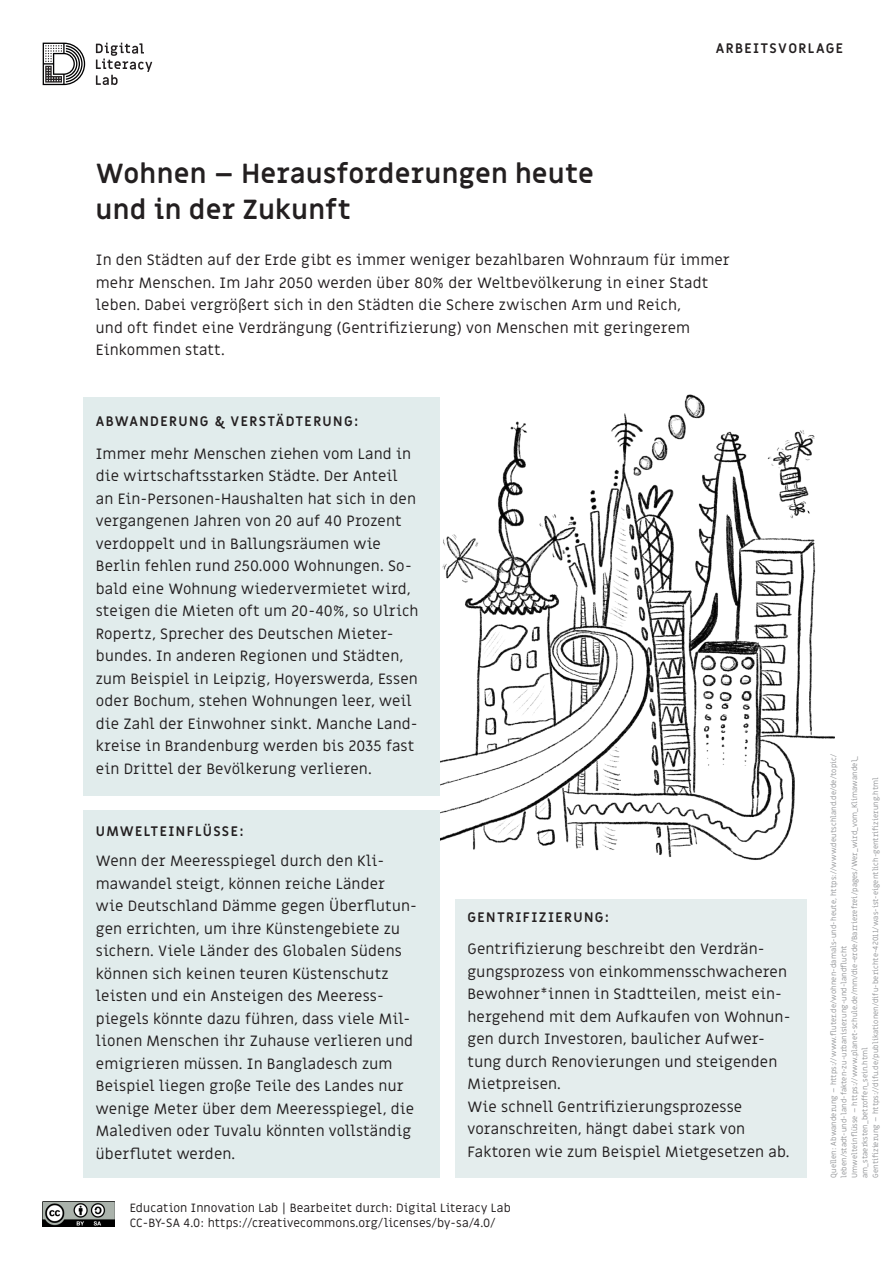
<style>
.page{position:relative;width:893px;height:1263px;background:#fff}
.page>*{position:absolute;margin:0;border:0;box-sizing:border-box;transform-origin:0 0}
.t1{font:700 27px/36px "Miriam Libre";letter-spacing:.01em;color:#231f20}
.t2{font:15px/22.5px "Miriam Libre";letter-spacing:.01em;color:#231f20}
.t3{font:700 13.5px "Miriam Libre";letter-spacing:.1em;color:#231f20}
.t4{font:12px/15px "Miriam Libre";letter-spacing:.01em;color:#231f20}
.t5{font:7.5px/10.5px "Miriam Libre";letter-spacing:.01em;color:#939598}
</style>
<div class="page">
<img style="left:353px;top:394px;width:481px;height:608px">
<div style="left:83px;top:398px;width:357px;height:398px;background:#e1ecec"></div>
<div style="left:83px;top:810px;width:357px;height:368px;background:#e1ecec"></div>
<div style="left:455px;top:899px;width:351px;height:279px;background:#e1ecec"></div>
<svg style="left:43px;top:43px;width:42px;height:42px"></svg>
<svg style="left:96px;top:43px;width:56px;height:42px"></svg>
<img style="left:43px;top:1201px;width:72px;height:25px">
<p class="t3" style="left:716px;top:40px;width:129px">ARBEITSVORLAGE</p>
<p class="t1" style="left:96px;top:156px;width:500px">Wohnen – Herausforderungen heute und in der Zukunft</p>
<p class="t2" style="left:96px;top:250px;width:635px">In den Städten auf der Erde gibt es immer weniger bezahlbaren Wohnraum für immer mehr Menschen. Im Jahr 2050 werden über 80% der Weltbevölkerung in einer Stadt leben. Dabei vergrößert sich in den Städten die Schere zwischen Arm und Reich,<br>und oft findet eine Verdrängung (Gentrifizierung) von Menschen mit geringerem Einkommen statt.</p>
<p class="t3" style="left:96px;top:413px;width:264px">ABWANDERUNG &amp; VERSTÄDTERUNG:</p>
<p class="t2" style="left:96px;top:443px;width:324px">Immer mehr Menschen ziehen vom Land in die wirtschaftsstarken Städte. Der Anteil an Ein-Personen-Haushalten hat sich in den vergangenen Jahren von 20 auf 40 Prozent verdoppelt und in Ballungsräumen wie Berlin fehlen rund 250.000 Wohnungen. So&shy;bald eine Wohnung wiedervermietet wird, steigen die Mieten oft um 20-40%, so Ulrich Ropertz, Sprecher des Deutschen Mieter&shy;bundes. In anderen Regionen und Städten, zum Beispiel in Leipzig, Hoyerswerda, Essen oder Bochum, stehen Wohnungen leer, weil die Zahl der Einwohner sinkt. Manche Land&shy;kreise in Brandenburg werden bis 2035 fast ein Drittel der Bevölkerung verlieren.</p>
<p class="t3" style="left:96px;top:823px;width:149px">UMWELTEINFLÜSSE:</p>
<p class="t2" style="left:96px;top:850px;width:323px">Wenn der Meeresspiegel durch den Kli&shy;mawandel steigt, können reiche Länder<br>wie Deutschland Dämme gegen Überflutun&shy;gen errichten, um ihre Künstengebiete zu sichern. Viele Länder des Globalen Südens können sich keinen teuren Küstenschutz leisten und ein Ansteigen des Meeress&shy;piegels könnte dazu führen, dass viele Mil&shy;lionen Menschen ihr Zuhause verlieren und emigrieren müssen. In Bangladesch zum Beispiel liegen große Teile des Landes nur wenige Meter über dem Meeresspiegel, die Malediven oder Tuvalu könnten vollständig überflutet werden.</p>
<p class="t3" style="left:467px;top:909px;width:143px">GENTRIFIZIERUNG:</p>
<p class="t2" style="left:467px;top:938px;width:325px">Gentrifizierung beschreibt den Verdrän&shy;gungsprozess von einkommensschwacheren Bewohner*innen in Stadtteilen, meist ein&shy;hergehend mit dem Aufkaufen von Wohnun&shy;gen durch Investoren, baulicher Aufwer&shy;tung durch Renovierungen und steigenden Mietpreisen.</p>
<p class="t2" style="left:467px;top:1096px;width:323px">Wie schnell Gentrifizierungsprozesse voranschreiten, hängt dabei stark von<br>Faktoren wie zum Beispiel Mietgesetzen ab.</p>
<p class="t4" style="left:130px;top:1200px;width:383px">Education Innovation Lab | Bearbeitet durch: Digital Literacy Lab<br>CC-BY-SA 4.0: https://creativecommons.org/licenses/by-sa/4.0/</p>
<p class="t5" style="left:828px;top:1178px;width:425px;rotate:-90deg">Quellen: Abwanderung – https://www.fluter.de/wohnen-damals-und-heute, https://www.deutschland.de/de/topic/ leben/stadt-und-land-fakten-zu-urbanisierung-und-landflucht</p>
<p class="t5" style="left:849px;top:1178px;width:423px;rotate:-90deg">Umwelteinflüsse – https://www.planet-schule.de/mm/die-erde/Barrierefrei/pages/Wer_wird_vom_Klimawandel_ am_staerksten_betroffen_sein.html</p>
<p class="t5" style="left:870px;top:1178px;width:402px;rotate:-90deg">Gentifizierung – https://difu.de/publikationen/difu-berichte-42011/was-ist-eigentlich-gentrifizierung.html</p>
</div>
